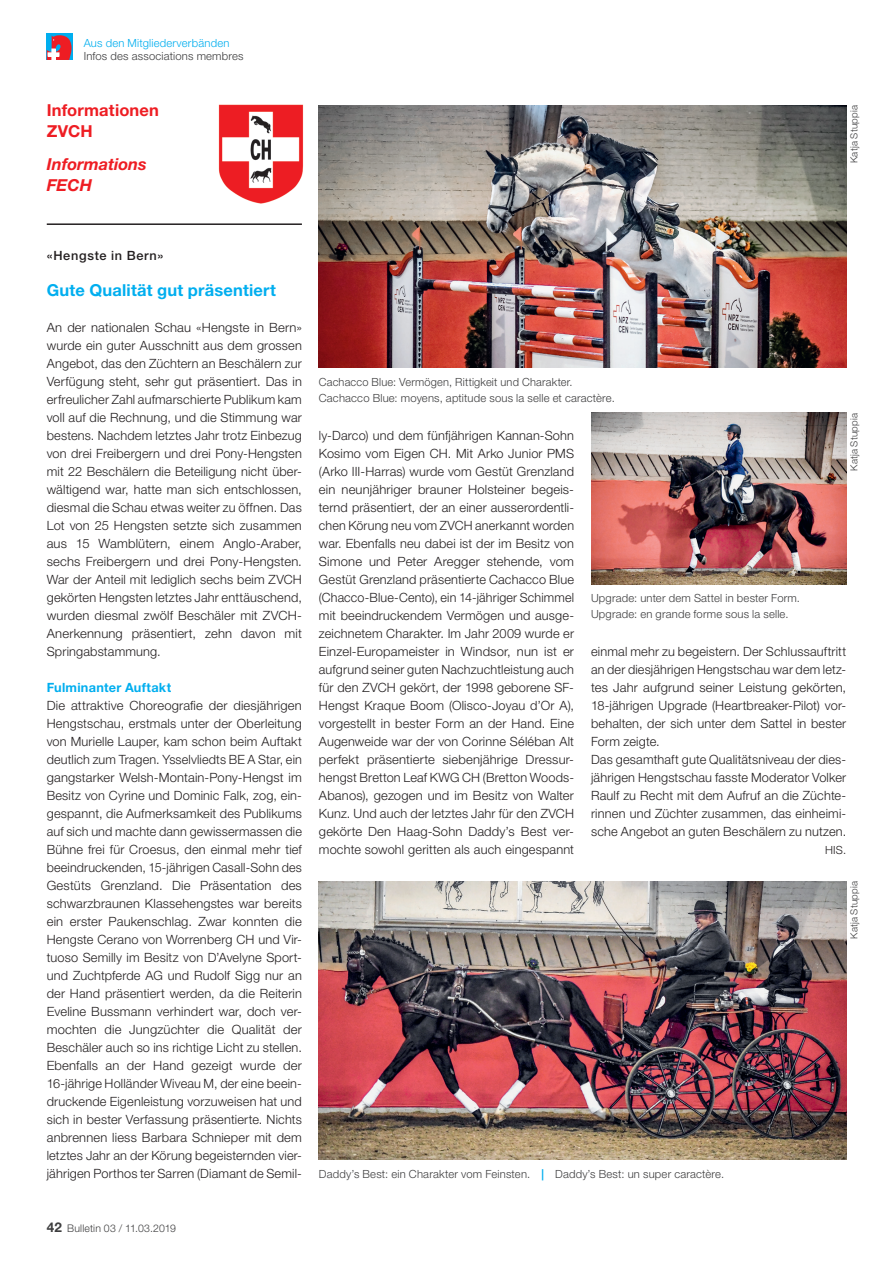
<style>
.page{position:relative;width:893px;height:1263px;background:#fff}
.page>*{position:absolute;margin:0;border:0;box-sizing:border-box;transform-origin:0 0}
.t1{font:700 16.5px "Helvetica Neue LT Std";letter-spacing:.01em;color:#00aeef}
.t2{font:700 16.5px/21px "Helvetica Neue LT Std";letter-spacing:.01em;color:#ee1d23}
.t3{font:italic 700 16.5px/21px "Helvetica Neue LT Std";color:#ee1d23}
.t4{font:300 12.75px/18px "Helvetica Neue LT Std";letter-spacing:.015em;color:#231f20;text-align:justify}
.t5{font:700 12.75px "Helvetica Neue LT Std";letter-spacing:.02em;color:#00aeef}
.t6{font:500 12.75px "Helvetica Neue LT Std";letter-spacing:.055em;color:#231f20}
.t7{font:300 11.25px/15.8px "Helvetica Neue LT Std";letter-spacing:.015em;color:#3e3e3f}
.t8{font:300 11.25px "Helvetica Neue LT Std";letter-spacing:.02em;color:#00aeef}
.t9{font:300 11.25px "Helvetica Neue LT Std";color:#231f20}
.t10{font:300 10.5px "Helvetica Neue LT Std";letter-spacing:.015em;color:#3e3e3f}
.t11{font:300 9.75px "Helvetica Neue LT Std";letter-spacing:.02em;color:#3e3e3f}
.s1{font-weight:700;font-size:13.5px}
.s2{font-weight:700;color:#00aeef}
</style>
<div class="page">
<div style="left:47px;top:34px;width:26px;height:26px;background:#00aeef"></div>
<svg style="left:47px;top:35px;width:25px;height:25px"></svg>
<hr style="left:47px;top:223px;width:255px;height:2px;background:#231f20">
<img style="left:218px;top:104px;width:85px;height:100px">
<img style="left:591px;top:413px;width:255px;height:171px">
<img style="left:319px;top:881px;width:527px;height:279px">
<img style="left:319px;top:105px;width:527px;height:263px">
<p class="t8" style="left:84px;top:36px;width:147px">Aus den Mitgliederverbänden</p>
<p class="t7" style="left:84px;top:48px;width:161px">Infos des associations membres</p>
<p class="t2" style="left:47px;top:99px;width:114px">Informationen<br>ZVCH</p>
<p class="t3" style="left:47px;top:153px;width:101px">Informations<br>FECH</p>
<p class="t11" style="left:848px;top:163px;width:59px;rotate:-90deg">Katja Stuppia</p>
<p class="t6" style="left:47px;top:248px;width:118px">«Hengste in Bern»</p>
<p class="t1" style="left:47px;top:280px;width:231px">Gute Qualität gut präsentiert</p>
<p class="t4" style="left:47px;top:318px;width:257px">An der nationalen Schau «Hengste in Bern» wurde ein guter Ausschnitt aus dem grossen Angebot, das den Züchtern an Beschälern zur Verfügung steht, sehr gut präsentiert. Das in erfreulicher Zahl aufmarschierte Publikum kam voll auf die Rechnung, und die Stimmung war bestens. Nachdem letztes Jahr trotz Einbezug von drei Freibergern und drei Pony-Hengsten mit 22 Beschälern die Beteiligung nicht über&shy;wältigend war, hatte man sich entschlossen, diesmal die Schau etwas weiter zu öffnen. Das Lot von 25 Hengsten setzte sich zusammen aus 15 Wamblütern, einem Anglo-Araber, sechs Freibergern und drei Pony-Hengsten.<br>War der Anteil mit lediglich sechs beim ZVCH gekörten Hengsten letztes Jahr enttäuschend, wurden diesmal zwölf Beschäler mit ZVCH-Anerkennung präsentiert, zehn davon mit Springabstammung.</p>
<p class="t5" style="left:47px;top:679px;width:126px">Fulminanter Auftakt</p>
<p class="t4" style="left:47px;top:696px;width:257px">Die attraktive Choreografie der diesjährigen Hengstschau, erstmals unter der Oberleitung von Murielle Lauper, kam schon beim Auftakt deutlich zum Tragen. Ysselvliedts BE A Star, ein gangstarker Welsh-Montain-Pony-Hengst im Besitz von Cyrine und Dominic Falk, zog, ein&shy;gespannt, die Aufmerksamkeit des Publikums auf sich und machte dann gewissermassen die Bühne frei für Croesus, den einmal mehr tief beeindruckenden, 15-jährigen Casall-Sohn des Gestüts Grenzland. Die Präsentation des schwarzbraunen Klassehengstes war bereits ein erster Paukenschlag. Zwar konnten die Hengste Cerano von Worrenberg CH und Vir&shy;tuoso Semilly im Besitz von D’Avelyne Sport&shy;und Zuchtpferde AG und Rudolf Sigg nur an der Hand präsentiert werden, da die Reiterin Eveline Bussmann verhindert war, doch ver&shy;mochten die Jungzüchter die Qualität der Beschäler auch so ins richtige Licht zu stellen.<br>Ebenfalls an der Hand gezeigt wurde der 16-jährige Holländer Wiveau M, der eine beein&shy;druckende Eigenleistung vorzuweisen hat und sich in bester Verfassung präsentierte. Nichts anbrennen liess Barbara Schnieper mit dem letztes Jahr an der Körung begeisternden vier&shy;jährigen Porthos ter Sarren (Diamant de Semil-</p>
<p class="t10" style="left:47px;top:1222px;width:131px"><span class="s1">42</span> Bulletin 03 / 11.03.2019</p>
<p class="t7" style="left:319px;top:374px;width:297px">Cachacco Blue: Vermögen, Rittigkeit und Charakter.<br>Cachacco Blue: moyens, aptitude sous la selle et caractère.</p>
<p class="t4" style="left:319px;top:426px;width:257px">ly-Darco) und dem fünfjährigen Kannan-Sohn Kosimo vom Eigen CH. Mit Arko Junior PMS (Arko III-Harras) wurde vom Gestüt Grenzland ein neunjähriger brauner Holsteiner begeis&shy;ternd präsentiert, der an einer ausserordentli&shy;chen Körung neu vom ZVCH anerkannt worden war. Ebenfalls neu dabei ist der im Besitz von Simone und Peter Aregger stehende, vom Gestüt Grenzland präsentierte Cachacco Blue (Chacco-Blue-Cento), ein 14-jähriger Schimmel mit beeindruckendem Vermögen und ausge&shy;zeichnetem Charakter. Im Jahr 2009 wurde er Einzel-Europameister in Windsor, nun ist er aufgrund seiner guten Nachzuchtleistung auch für den ZVCH gekört, der 1998 geborene SF-Hengst Kraque Boom (Olisco-Joyau d’Or A), vorgestellt in bester Form an der Hand. Eine Augenweide war der von Corinne Séléban Alt perfekt präsentierte siebenjährige Dressur&shy;hengst Bretton Leaf KWG CH (Bretton Woods-Abanos), gezogen und im Besitz von Walter Kunz. Und auch der letztes Jahr für den ZVCH gekörte Den Haag-Sohn Daddy’s Best ver&shy;mochte sowohl geritten als auch eingespannt</p>
<p class="t7" style="left:591px;top:590px;width:210px">Upgrade: unter dem Sattel in bester Form.<br>Upgrade: en grande forme sous la selle.</p>
<p class="t11" style="left:848px;top:471px;width:59px;rotate:-90deg">Katja Stuppia</p>
<p class="t4" style="left:591px;top:642px;width:257px;text-align:left">einmal mehr zu begeistern. Der Schlussauftritt an der diesjährigen Hengstschau war dem letz&shy;tes Jahr aufgrund seiner Leistung gekörten, 18-jährigen Upgrade (Heartbreaker-Pilot) vor&shy;behalten, der sich unter dem Sattel in bester Form zeigte.<br>Das gesamthaft gute Qualitätsniveau der dies&shy;jährigen Hengstschau fasste Moderator Volker Raulf zu Recht mit dem Aufruf an die Züchte&shy;rinnen und Züchter zusammen, das einheimi&shy;sche Angebot an guten Beschälern zu nutzen.</p>
<p class="t9" style="left:825px;top:843px;width:22px">HIS.</p>
<p class="t11" style="left:848px;top:939px;width:59px;rotate:-90deg">Katja Stuppia</p>
<p class="t7" style="left:319px;top:1166px;width:407px">Daddy’s Best: ein Charakter vom Feinsten. <span class="s2">|</span> Daddy’s Best: un super caractère.</p>
</div>
